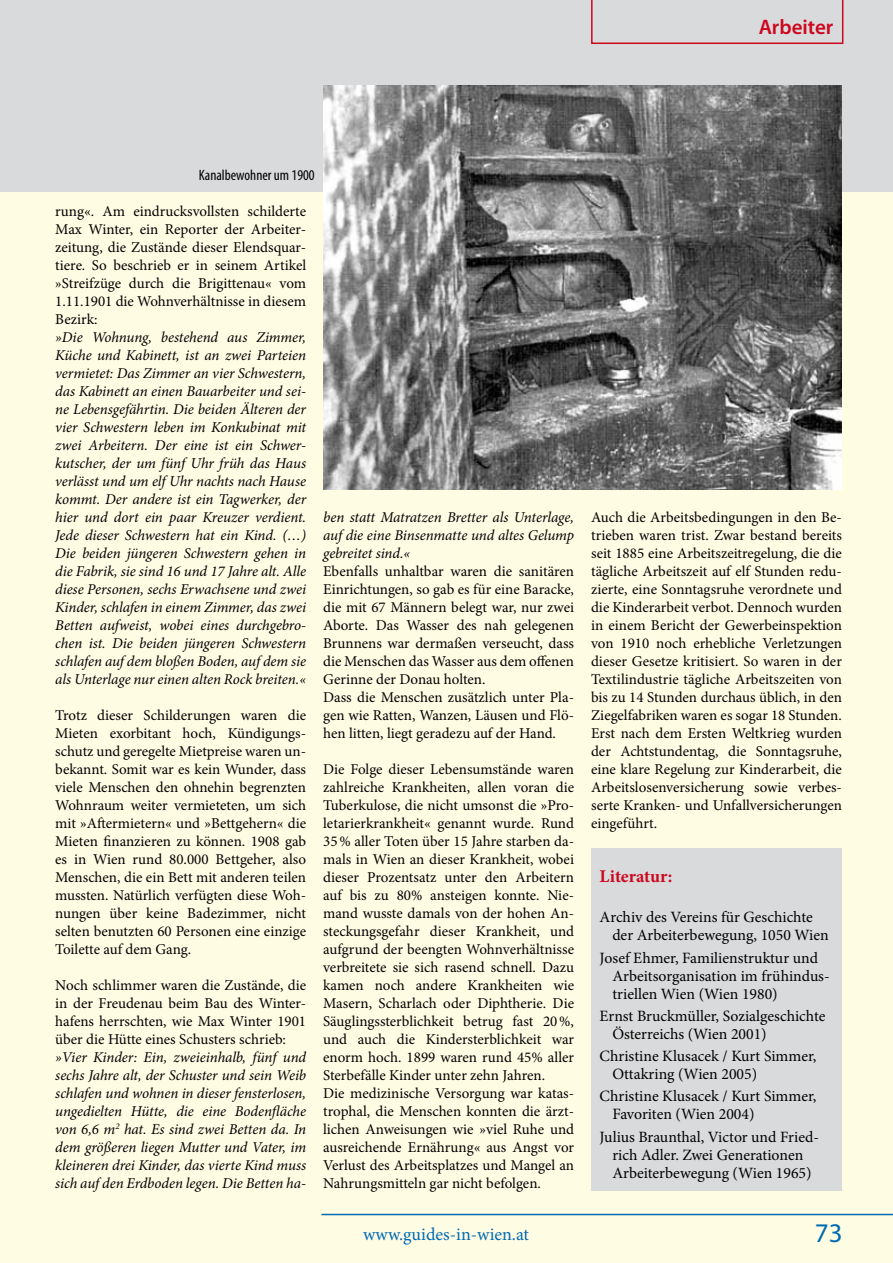
<style>
.page{position:relative;width:893px;height:1263px;background:#fffce4}
.page>*{position:absolute;margin:0;border:0;box-sizing:border-box;transform-origin:0 0}
.t1{font:27px "Myriad Pro";color:#006ab3}
.t2{font:600 21px "Myriad Pro";color:#cd071e}
.t3{font:18px "Minion Pro";color:#006ab3}
.t4{font:700 18px "Minion Pro";letter-spacing:-.005em;color:#cd071e}
.t5{font:15.75px/18px "Minion Pro";color:#000}
.t6{font:15px/18px "Minion Pro";color:#000;text-align:justify}
.t7{font:italic 15px/18px "Minion Pro";letter-spacing:-.005em;color:#000;text-align:justify}
.t8{font:condensed 15px "Myriad Pro";color:#000}
</style>
<div class="page">
<div style="left:0;top:0;width:893px;height:191px;background:#d9dadb"></div>
<svg style="left:591px;top:0;width:252px;height:44px"></svg>
<hr style="left:321px;top:1214px;width:572px;height:1px;background:#006ab3">
<div style="left:591px;top:848px;width:251px;height:343px;background:#d9dadb"></div>
<img style="left:323px;top:85px;width:519px;height:404px">
<h2 class="t2" style="left:759px;top:13px;width:76px">Arbeiter</h2>
<p class="t8" style="left:199px;top:166px;width:117px">Kanalbewohner um 1900</p>
<p class="t6" style="left:55px;top:202px;width:252px">rung«. Am eindrucksvollsten schilderte Max Winter, ein Reporter der Arbeiter&shy;zeitung, die Zustände dieser Elendsquar&shy;tiere. So beschrieb er in seinem Artikel »Streifzüge durch die Brigittenau« vom 1.11.1901 die Wohnverhältnisse in diesem Bezirk:</p>
<p class="t7" style="left:55px;top:328px;width:252px">»Die Wohnung, bestehend aus Zimmer, Küche und Kabinett, ist an zwei Parteien vermietet: Das Zimmer an vier Schwestern, das Kabinett an einen Bauarbeiter und sei&shy;ne Lebensgefährtin. Die beiden Älteren der vier Schwestern leben im Konkubinat mit zwei Arbeitern. Der eine ist ein Schwer&shy;kutscher, der um fünf Uhr früh das Haus verlässt und um elf Uhr nachts nach Hause kommt. Der andere ist ein Tagwerker, der hier und dort ein paar Kreuzer verdient.<br>Jede dieser Schwestern hat ein Kind. (…)<br>Die beiden jüngeren Schwestern gehen in die Fabrik, sie sind 16 und 17 Jahre alt. Alle diese Personen, sechs Erwachsene und zwei Kinder, schlafen in einem Zimmer, das zwei Betten aufweist, wobei eines durchgebro&shy;chen ist. Die beiden jüngeren Schwestern schlafen auf dem bloßen Boden, auf dem sie als Unterlage nur einen alten Rock breiten.«</p>
<p class="t6" style="left:55px;top:706px;width:252px">Trotz dieser Schilderungen waren die Mieten exorbitant hoch, Kündigungs&shy;schutz und geregelte Mietpreise waren un&shy;bekannt. Somit war es kein Wunder, dass viele Menschen den ohnehin begrenzten Wohnraum weiter vermieteten, um sich mit »Aftermietern« und »Bettgehern« die Mieten finanzieren zu können. 1908 gab es in Wien rund 80.000 Bettgeher, also Menschen, die ein Bett mit anderen teilen mussten. Natürlich verfügten diese Woh&shy;nungen über keine Badezimmer, nicht selten benutzten 60 Personen eine einzige Toilette auf dem Gang.</p>
<p class="t6" style="left:55px;top:976px;width:252px">Noch schlimmer waren die Zustände, die in der Freudenau beim Bau des Winter&shy;hafens herrschten, wie Max Winter 1901 über die Hütte eines Schusters schrieb:</p>
<p class="t7" style="left:55px;top:1048px;width:252px">»Vier Kinder: Ein, zweieinhalb, fünf und sechs Jahre alt, der Schuster und sein Weib schlafen und wohnen in dieser fensterlosen, ungedielten Hütte, die eine Bodenfläche von 6,6 m<sup>2</sup> hat. Es sind zwei Betten da. In dem größeren liegen Mutter und Vater, im kleineren drei Kinder, das vierte Kind muss sich auf den Erdboden legen. Die Betten ha-</p>
<p class="t7" style="left:323px;top:508px;width:252px">ben statt Matratzen Bretter als Unterlage, auf die eine Binsenmatte und altes Gelump gebreitet sind.«</p>
<p class="t6" style="left:323px;top:562px;width:252px;text-align:left">Ebenfalls unhaltbar waren die sanitären Einrichtungen, so gab es für eine Baracke, die mit 67 Männern belegt war, nur zwei Aborte. Das Wasser des nah gelegenen Brunnens war dermaßen verseucht, dass die Menschen das Wasser aus dem offenen Gerinne der Donau holten.<br>Dass die Menschen zusätzlich unter Pla&shy;gen wie Ratten, Wanzen, Läusen und Flö&shy;hen litten, liegt geradezu auf der Hand.</p>
<p class="t6" style="left:323px;top:760px;width:252px;text-align:left">Die Folge dieser Lebensumstände waren zahlreiche Krankheiten, allen voran die Tuberkulose, die nicht umsonst die »Pro&shy;letarierkrankheit« genannt wurde. Rund 35% aller Toten über 15 Jahre starben da&shy;mals in Wien an dieser Krankheit, wobei dieser Prozentsatz unter den Arbeitern auf bis zu 80% ansteigen konnte. Nie&shy;mand wusste damals von der hohen An&shy;steckungsgefahr dieser Krankheit, und aufgrund der beengten Wohnverhältnisse verbreitete sie sich rasend schnell. Dazu kamen noch andere Krankheiten wie Masern, Scharlach oder Diphtherie. Die Säuglingssterblichkeit betrug fast 20%, und auch die Kindersterblichkeit war enorm hoch. 1899 waren rund 45% aller Sterbefälle Kinder unter zehn Jahren.<br>Die medizinische Versorgung war katas&shy;trophal, die Menschen konnten die ärzt&shy;lichen Anweisungen wie »viel Ruhe und ausreichende Ernährung« aus Angst vor Verlust des Arbeitsplatzes und Mangel an Nahrungsmitteln gar nicht befolgen.</p>
<p class="t6" style="left:591px;top:508px;width:252px">Auch die Arbeitsbedingungen in den Be&shy;trieben waren trist. Zwar bestand bereits seit 1885 eine Arbeitszeitregelung, die die tägliche Arbeitszeit auf elf Stunden redu&shy;zierte, eine Sonntagsruhe verordnete und die Kinderarbeit verbot. Dennoch wurden in einem Bericht der Gewerbeinspektion von 1910 noch erhebliche Verletzungen dieser Gesetze kritisiert. So waren in der Textilindustrie tägliche Arbeitszeiten von bis zu 14 Stunden durchaus üblich, in den Ziegelfabriken waren es sogar 18 Stunden.<br>Erst nach dem Ersten Weltkrieg wurden der Achtstundentag, die Sonntagsruhe, eine klare Regelung zur Kinderarbeit, die Arbeitslosenversicherung sowie verbes&shy;serte Kranken- und Unfallversicherungen eingeführt.</p>
<p class="t4" style="left:600px;top:864px;width:74px">Literatur:</p>
<p class="t5" style="left:612px;top:908px;width:218px;text-indent:-13px">Archiv des Vereins für Geschichte der Arbeiterbewegung, 1050 Wien</p>
<p class="t5" style="left:612px;top:949px;width:219px;text-indent:-13px">Josef Ehmer, Familienstruktur und<br>Arbeitsorganisation im frühindus&shy;triellen Wien (Wien 1980)</p>
<p class="t5" style="left:612px;top:1007px;width:215px;text-indent:-13px">Ernst Bruckmüller, Sozialgeschichte<br>Österreichs (Wien 2001)</p>
<p class="t5" style="left:612px;top:1047px;width:206px;text-indent:-13px">Christine Klusacek / Kurt Simmer,<br>Ottakring (Wien 2005)</p>
<p class="t5" style="left:612px;top:1087px;width:206px;text-indent:-13px">Christine Klusacek / Kurt Simmer,<br>Favoriten (Wien 2004)</p>
<p class="t5" style="left:600px;top:1128px;width:221px;text-align:center">Julius Braunthal, Victor und Fried&shy;rich Adler. Zwei Generationen<br>Arbeiterbewegung (Wien 1965)</p>
<p class="t3" style="left:363px;top:1222px;width:168px">www.guides-in-wien.at</p>
<h1 class="t1" style="left:815px;top:1216px;width:29px">73</h1>
</div>
